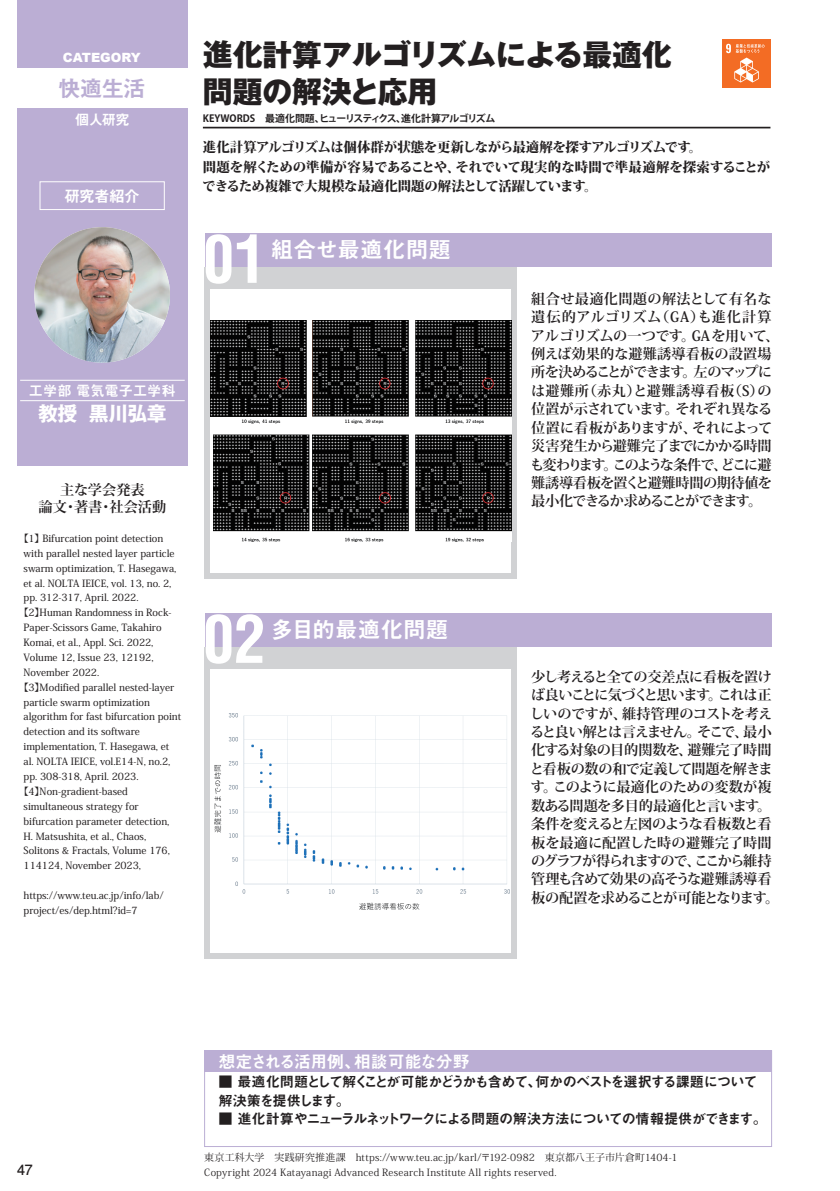
<style>
.page{position:relative;width:840px;height:1191px;background:#fff}
.page>*{position:absolute;margin:0;border:0;box-sizing:border-box;transform-origin:0 0}
.研究説明{font:700 condensed 65.2px "Helvetica";color:#fff}
.研究タイトル{font:800 29.8px/36.8px "Gothic MB101 Pro";color:#231f20}
.研究見出し{font:22.6px "Midashi Go Pro MB31";color:#fff}
.t1{font:22.6px "Midashi Go Pro MB31";color:#bbaed4}
.t2{font:700 19.8px "Gothic MB101 Pro";letter-spacing:-.025em;color:#fff}
.t3{font:17px "Midashi Go Pro MB31";letter-spacing:-.035em;color:#fff}
.t4{font:15.6px "Midashi Go Pro MB31";letter-spacing:-.045em;color:#fff}
.研究本文{font:700 14.2px/18.4px "Koz Min Pr 6 N";letter-spacing:-.035em;color:#231f20}
.活用分野{font:14.2px/18.4px "Midashi Go Pro MB31";letter-spacing:-.095em;color:#231f20}
.研究説明-2{font:700 14.2px "Koz Min Pr 6 N";color:#231f20}
.学部{font:14.2px "Midashi Go Pro MB31";color:#fff}
.t5{font:700 14.2px "Futo Go B101 Pro";color:#231f20}
.研究概要{font:800 13.4px/19.8px "Koz Min Pr 6 N";letter-spacing:-.03em;color:#231f20}
.t6{font:900 12.8px "Arial";color:#fff}
.研究タイトル-2{font:500 10px/14.8px "Koz Min Pr 6 N";color:#231f20}
.t7{font:10px/14.2px "Koz Min Pr 6 N";letter-spacing:.02em;color:#231f20}
.研究説明-3{font:700 10px "Koz Go Pr 6 N";letter-spacing:-.02em;color:#231f20}
</style>
<div class="page">
<div style="left:17px;top:0;width:170px;height:465px;background:#bbaed4"></div>
<div style="left:14px;top:68px;width:176px;height:40px;background:#fff"></div>
<div style="left:40px;top:181px;width:124px;height:29px;border:1px solid #fff"></div>
<div style="left:204px;top:1050px;width:567px;height:22px;background:#bbaed4"></div>
<hr style="left:203px;top:127px;width:567px;height:1px;background:#231f20">
<div style="left:721px;top:40px;width:49px;height:48px;background:#f36c24"></div>
<svg style="left:726px;top:44px;width:38px;height:38px"></svg>
<div style="left:204px;top:233px;width:567px;height:33px;background:#bbaed4"></div>
<div style="left:204px;top:613px;width:567px;height:33px;background:#bbaed4"></div>
<div style="left:204px;top:266px;width:312px;height:312px;background:#d1d2d4"></div>
<div style="left:204px;top:646px;width:312px;height:312px;background:#d1d2d4"></div>
<div style="left:210px;top:289px;width:301px;height:284px;background:#fff"></div>
<img style="left:210px;top:320px;width:301px;height:222px">
<div style="left:210px;top:669px;width:301px;height:283px;background:#fff"></div>
<img style="left:214px;top:714px;width:295px;height:195px">
<img style="left:34px;top:227px;width:136px;height:136px;border-radius:68px">
<hr style="left:20px;top:380px;width:165px;height:1px;background:#fff">
<hr style="left:20px;top:400px;width:165px;height:1px;background:#fff">
<p class="t6" style="left:63px;top:48px;width:79px">CATEGORY</p>
<h3 class="t1" style="left:58px;top:71px;width:89px">快適生活</h3>
<p class="学部" style="left:75px;top:108px;width:56px">個人研究</p>
<h3 class="t4" style="left:64px;top:183px;width:77px">研究者紹介</h3>
<p class="学部" style="left:29px;top:379px;width:148px">工学部 電気電子工学科</p>
<p class="t2" style="left:38px;top:397px;width:130px">教授 黒川弘章</p>
<p class="研究説明-2" style="left:60px;top:481px;width:86px">主な学会発表</p>
<p class="研究説明-2" style="left:39px;top:498px;width:129px">論文・著書・社会活動</p>
<p class="研究タイトル-2" style="left:24px;top:531px;width:154px;text-indent:-5px">【1】Bifurcation point detection with parallel nested layer particle swarm optimization, T. Hasegawa, et al. NOLTA IEICE, vol. 13, no. 2, pp. 312-317, April. 2022.</p>
<p class="研究タイトル-2" style="left:24px;top:605px;width:149px;text-indent:-5px">【2】Human Randomness in Rock-<br>Paper-Scissors Game, Takahiro<br>Komai, et al., Appl. Sci. 2022,<br>Volume 12, Issue 23, 12192,<br>November 2022.</p>
<p class="研究タイトル-2" style="left:24px;top:680px;width:159px;text-indent:-5px">【3】Modified parallel nested-layer particle swarm optimization algorithm for fast bifurcation point detection and its software implementation, T. Hasegawa, et al. NOLTA IEICE, vol.E14-N, no.2, pp. 308-318, April. 2023.</p>
<p class="研究タイトル-2" style="left:24px;top:784px;width:148px;text-indent:-5px">【4】Non-gradient-based simultaneous strategy for bifurcation parameter detection,<br>H. Matsushita, et al., Chaos,<br>Solitons &amp; Fractals, Volume 176,<br>114124, November 2023,</p>
<p class="研究タイトル-2" style="left:24px;top:888px;width:142px">https://www.teu.ac.jp/info/lab/ project/es/dep.html?id=7</p>
<p class="研究タイトル" style="left:203px;top:32px;width:470px">進化計算アルゴリズムによる最適化問題の解決と応用</p>
<p class="研究説明-3" style="left:203px;top:113px;width:294px">KEYWORDS　最適化問題、ヒューリスティクス、進化計算アルゴリズム</p>
<p class="研究概要" style="left:203px;top:137px;width:501px">進化計算アルゴリズムは個体群が状態を更新しながら最適解を探すアルゴリズムです。</p>
<p class="研究概要" style="left:202px;top:157px;width:569px">問題を解くための準備が容易であることや、それでいて現実的な時間で準最適解を探索することができるため複雑で大規模な最適化問題の解法として活躍しています。</p>
<p class="研究説明" style="left:203px;top:220px;width:64px">01</p>
<p class="研究見出し" style="left:270px;top:231px;width:182px">組合せ最適化問題</p>
<p class="研究説明" style="left:203px;top:600px;width:64px">02</p>
<p class="研究見出し" style="left:270px;top:611px;width:179px">多目的最適化問題</p>
<p class="研究本文" style="left:530px;top:289px;width:250px">組合せ最適化問題の解法として有名な遺伝的アルゴリズム（GA）も進化計算アルゴリズムの一つです。GAを用いて、例えば効果的な避難誘導看板の設置場所を決めることができます。左のマップには避難所（赤丸）と避難誘導看板（S）の位置が示されています。それぞれ異なる位置に看板がありますが、それによって災害発生から避難完了までにかかる時間も変わります。このような条件で、どこに避難誘導看板を置くと避難時間の期待値を最小化できるか求めることができます。</p>
<p class="研究本文" style="left:529px;top:667px;width:251px">少し考えると全ての交差点に看板を置けば良いことに気づくと思います。これは正しいのですが、維持管理のコストを考えると良い解とは言えません。そこで、最小化する対象の目的関数を、避難完了時間と看板の数の和で定義して問題を解きます。このように最適化のための変数が複数ある問題を多目的最適化と言います。条件を変えると左図のような看板数と看板を最適に配置した時の避難完了時間のグラフが得られますので、ここから維持管理も含めて効果の高そうな避難誘導看板の配置を求めることが可能となります。</p>
<h3 class="t5" style="left:17px;top:1158px;width:17px">47</h3>
<h3 class="t3" style="left:218px;top:1047px;width:253px">想定される活用例、相談可能な分野</h3>
<p class="活用分野" style="left:218px;top:1071px;width:540px">■ 最適化問題として解くことが可能かどうかも含めて、何かのベストを選択する課題について解決策を提供します。</p>
<p class="活用分野" style="left:218px;top:1107px;width:549px">■ 進化計算やニューラルネットワークによる問題の解決方法についての情報提供ができます。</p>
<p class="t7" style="left:204px;top:1150px;width:474px">東京工科大学　実践研究推進課　https://www.teu.ac.jp/karl/〒192-0982　東京都八王子市片倉町1404-1<br>Copyright 2024 Katayanagi Advanced Research Institute All rights reserved.</p>
</div>
